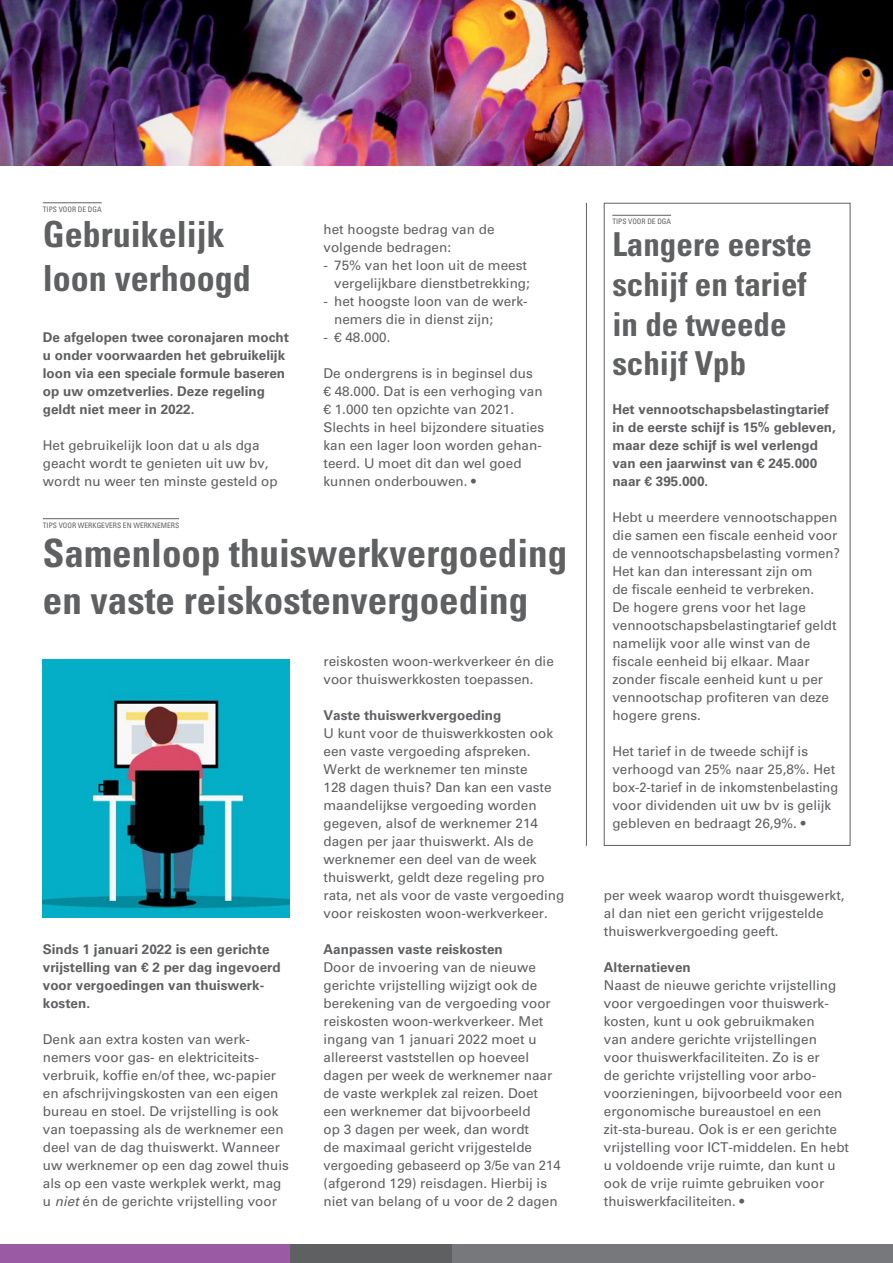
<style>
.page{position:relative;width:893px;height:1263px;background:#fff}
.page>*{position:absolute;margin:0;border:0;box-sizing:border-box;transform-origin:0 0}
.t1{font:700 condensed 39px/46.8px "Univers LT Std";color:#5f6062}
.t2{font:700 condensed 36px/43.2px "Univers LT Std";color:#5f6062}
.t3{font:700 condensed 33px/39.6px "Univers LT Std";color:#5f6062}
.t4{font:13.5px/18px "Univers LT Std";color:#5f6062}
.t5{font:700 13.5px/18px "Univers LT Std";color:#5f6062}
.t6{font:condensed 7.5px "Univers LT Std";color:#5f6062}
.s1{font-style:italic}
</style>
<div class="page">
<hr style="left:0;top:0;width:1px;height:1263px;background:#9b5ba4">
<img style="left:0;top:0;width:893px;height:166px">
<div style="left:0;top:1244px;width:893px;height:19px;background:#77787b"></div>
<div style="left:289px;top:1244px;width:163px;height:19px;background:#5f6062"></div>
<div style="left:0;top:1244px;width:289px;height:19px;background:#9b5ba4"></div>
<hr style="left:43px;top:202px;width:59px;height:1px;background:#5f6062">
<hr style="left:586px;top:203px;width:1px;height:643px;background:#5f6062">
<hr style="left:43px;top:518px;width:136px;height:1px;background:#5f6062">
<div style="left:604px;top:203px;width:246px;height:643px;border:1px solid #5f6062"></div>
<hr style="left:612px;top:215px;width:59px;height:1px;background:#5f6062">
<img style="left:43px;top:659px;width:247px;height:258px">
<p class="t6" style="left:43px;top:204px;width:60px">TIPS VOOR DE DGA</p>
<h2 class="t2" style="left:43px;top:213px;width:209px">Gebruikelijk loon verhoogd</h2>
<p class="t5" style="left:43px;top:328px;width:248px">De afgelopen twee coronajaren mocht u onder voorwaarden het gebruikelijk loon via een speciale formule baseren op uw omzetverlies. Deze regeling geldt niet meer in 2022.</p>
<p class="t4" style="left:43px;top:436px;width:236px">Het gebruikelijk loon dat u als dga geacht wordt te genieten uit uw bv, wordt nu weer ten minste gesteld op</p>
<p class="t4" style="left:324px;top:220px;width:173px">het hoogste bedrag van de volgende bedragen:</p>
<p class="t4" style="left:324px;top:256px;width:208px;text-align:right">- 75% van het loon uit de meest vergelijkbare dienstbetrekking;</p>
<p class="t4" style="left:334px;top:292px;width:195px;text-indent:-11px">- het hoogste loon van de werk&shy;nemers die in dienst zijn;</p>
<p class="t4" style="left:324px;top:328px;width:68px">- € 48.000.</p>
<p class="t4" style="left:324px;top:364px;width:222px">De ondergrens is in beginsel dus<br>€ 48.000. Dat is een verhoging van € 1.000 ten opzichte van 2021.<br>Slechts in heel bijzondere situaties kan een lager loon worden gehan&shy;teerd. U moet dit dan wel goed kunnen onderbouwen. •</p>
<p class="t6" style="left:43px;top:520px;width:138px">TIPS VOOR WERKGEVERS EN WERKNEMERS</p>
<h1 class="t1" style="left:43px;top:530px;width:526px">Samenloop thuiswerkvergoeding en vaste reiskostenvergoeding</h1>
<p class="t5" style="left:43px;top:940px;width:239px">Sinds 1 januari 2022 is een gerichte vrijstelling van € 2 per dag ingevoerd voor vergoedingen van thuiswerk&shy;kosten.</p>
<p class="t4" style="left:43px;top:1030px;width:248px">Denk aan extra kosten van werk&shy;nemers voor gas- en elektriciteits&shy;verbruik, koffie en/of thee, wc-papier en afschrijvingskosten van een eigen bureau en stoel. De vrijstelling is ook van toepassing als de werknemer een deel van de dag thuiswerkt. Wanneer uw werknemer op een dag zowel thuis als op een vaste werkplek werkt, mag u <span class="s1">niet</span> én de gerichte vrijstelling voor</p>
<p class="t4" style="left:324px;top:652px;width:232px">reiskosten woon-werkverkeer én die voor thuiswerkkosten toepassen.</p>
<p class="t5" style="left:324px;top:706px;width:179px">Vaste thuiswerkvergoeding</p>
<p class="t4" style="left:324px;top:724px;width:242px">U kunt voor de thuiswerkkosten ook een vaste vergoeding afspreken.<br>Werkt de werknemer ten minste<br>128 dagen thuis? Dan kan een vaste maandelijkse vergoeding worden gegeven, alsof de werknemer 214 dagen per jaar thuiswerkt. Als de werknemer een deel van de week thuiswerkt, geldt deze regeling pro rata, net als voor de vaste vergoeding voor reiskosten woon-werkverkeer.</p>
<p class="t5" style="left:324px;top:940px;width:181px">Aanpassen vaste reiskosten</p>
<p class="t4" style="left:324px;top:958px;width:238px">Door de invoering van de nieuwe gerichte vrijstelling wijzigt ook de berekening van de vergoeding voor reiskosten woon-werkverkeer. Met ingang van 1 januari 2022 moet u allereerst vaststellen op hoeveel dagen per week de werknemer naar de vaste werkplek zal reizen. Doet een werknemer dat bijvoorbeeld<br>op 3 dagen per week, dan wordt<br>de maximaal gericht vrijgestelde vergoeding gebaseerd op 3/5e van 214 (afgerond 129) reisdagen. Hierbij is niet van belang of u voor de 2 dagen</p>
<p class="t6" style="left:612px;top:217px;width:60px">TIPS VOOR DE DGA</p>
<h3 class="t3" style="left:612px;top:225px;width:201px">Langere eerste schijf en tarief in de tweede schijf Vpb</h3>
<p class="t5" style="left:612px;top:400px;width:225px">Het vennootschapsbelastingtarief in de eerste schijf is 15% gebleven, maar deze schijf is wel verlengd van een jaarwinst van € 245.000 naar € 395.000.</p>
<p class="t4" style="left:612px;top:508px;width:229px">Hebt u meerdere vennootschappen die samen een fiscale eenheid voor de vennootschapsbelasting vormen?<br>Het kan dan interessant zijn om<br>de fiscale eenheid te verbreken.<br>De hogere grens voor het lage vennootschapsbelastingtarief geldt namelijk voor alle winst van de fiscale eenheid bij elkaar. Maar zonder fiscale eenheid kunt u per vennootschap profiteren van deze hogere grens.</p>
<p class="t4" style="left:612px;top:742px;width:227px">Het tarief in de tweede schijf is verhoogd van 25% naar 25,8%. Het box-2-tarief in de inkomstenbelasting voor dividenden uit uw bv is gelijk gebleven en bedraagt 26,9%. •</p>
<p class="t4" style="left:604px;top:886px;width:242px">per week waarop wordt thuisgewerkt, al dan niet een gericht vrijgestelde thuiswerkvergoeding geeft.</p>
<p class="t5" style="left:604px;top:958px;width:89px">Alternatieven</p>
<p class="t4" style="left:604px;top:976px;width:247px">Naast de nieuwe gerichte vrijstelling voor vergoedingen voor thuiswerk&shy;kosten, kunt u ook gebruikmaken<br>van andere gerichte vrijstellingen voor thuiswerkfaciliteiten. Zo is er<br>de gerichte vrijstelling voor arbo&shy;voorzieningen, bijvoorbeeld voor een ergonomische bureaustoel en een zit-sta-bureau. Ook is er een gerichte vrijstelling voor ICT-middelen. En hebt u voldoende vrije ruimte, dan kunt u ook de vrije ruimte gebruiken voor thuiswerkfaciliteiten. •</p>
</div>
